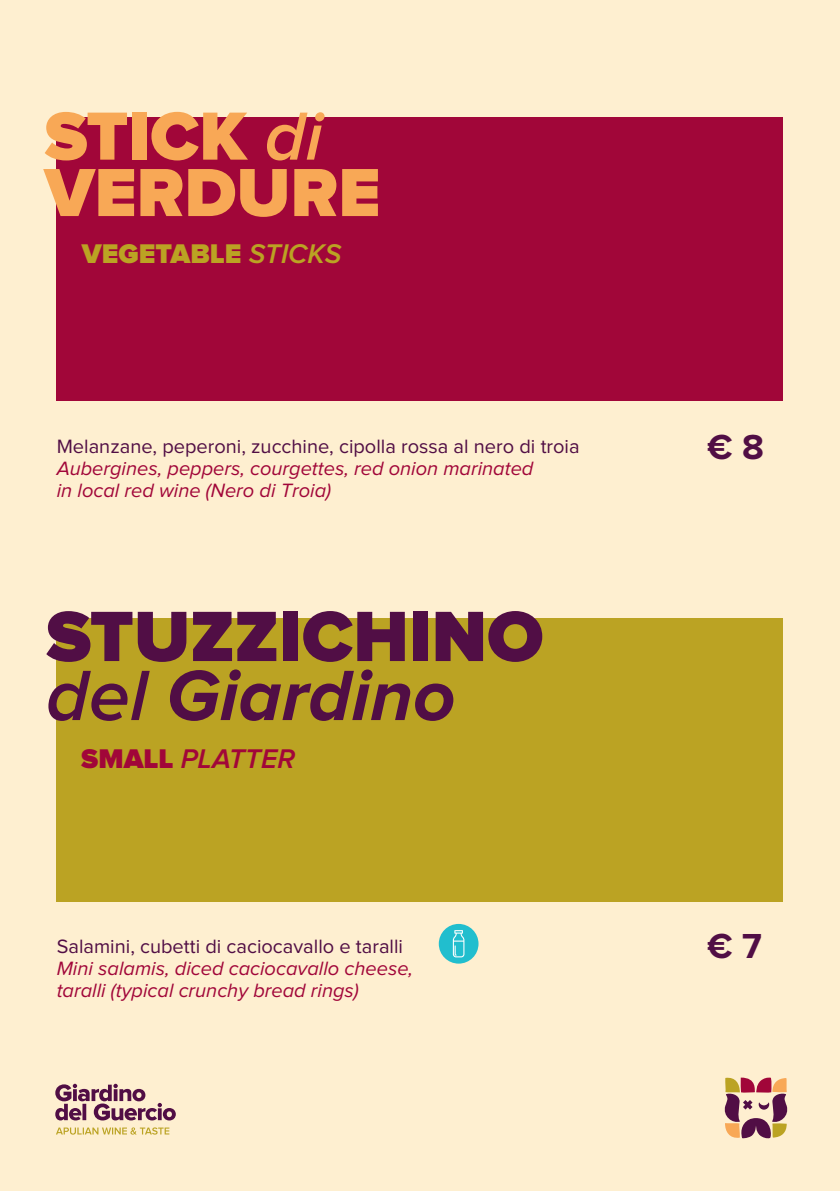
<style>
.page{position:relative;width:840px;height:1191px;background:#fff}
.page>*{position:absolute;margin:0;border:0;box-sizing:border-box;transform-origin:0 0}
.t1{font:900 73.8px/59px "Proxima Nova";color:#510e45}
.t2{font:900 70.4px/56.4px "Proxima Nova";color:#f8a856}
.t3{font:700 36px "Proxima Nova";color:#510e45}
.t4{font:900 28px "Proxima Nova";color:#bba323}
.t5{font:italic 600 28px "Proxima Nova";color:#a10639}
.t6{font:italic 20px/22px "Proxima Nova";color:#a10639}
.t7{font:20px "Proxima Nova";color:#510e45}
.s1{font-weight:600;font-style:italic}
.s2{font-weight:700;font-style:italic}
.s3{font-weight:900;font-style:normal}
</style>
<div class="page">
<div style="left:0;top:0;width:839px;height:1191px;background:#feefd0"></div>
<div style="left:57px;top:117px;width:725px;height:283px;background:#a10639"></div>
<svg style="left:724px;top:1077px;width:64px;height:62px"></svg>
<svg style="left:55px;top:1083px;width:121px;height:37px"></svg>
<svg style="left:56px;top:1127px;width:113px;height:7px"></svg>
<div style="left:57px;top:618px;width:725px;height:283px;background:#bba323"></div>
<div style="left:438px;top:924px;width:40px;height:39px;background:#21bece;border-radius:50%"></div>
<svg style="left:452px;top:930px;width:12px;height:27px"></svg>
<h2 class="t2" style="left:44px;top:111px;width:337px">STICK <span class="s1">di<br></span>VERDURE</h2>
<h3 class="t4" style="left:82px;top:240px;width:261px">VEGETABLE <span class="s1">STICKS</span></h3>
<p class="t7" style="left:57px;top:437px;width:524px">Melanzane, peperoni, zucchine, cipolla rossa al nero di troia</p>
<h3 class="t3" style="left:706px;top:430px;width:58px">€ 8</h3>
<p class="t6" style="left:57px;top:458px;width:478px">Aubergines, peppers, courgettes, red onion marinated in local red wine (Nero di Troia)</p>
<h1 class="t1" style="left:46px;top:610px;width:498px">STUZZICHINO <span class="s1">del</span> <span class="s2">Giardino</span></h1>
<h3 class="t5" style="left:81px;top:746px;width:215px"><span class="s3">SMALL</span> PLATTER</h3>
<p class="t7" style="left:57px;top:936px;width:347px">Salamini, cubetti di caciocavallo e taralli</p>
<h3 class="t3" style="left:706px;top:930px;width:56px">€ 7</h3>
<p class="t6" style="left:57px;top:957px;width:357px">Mini salamis, diced caciocavallo cheese, taralli (typical crunchy bread rings)</p>
</div>
